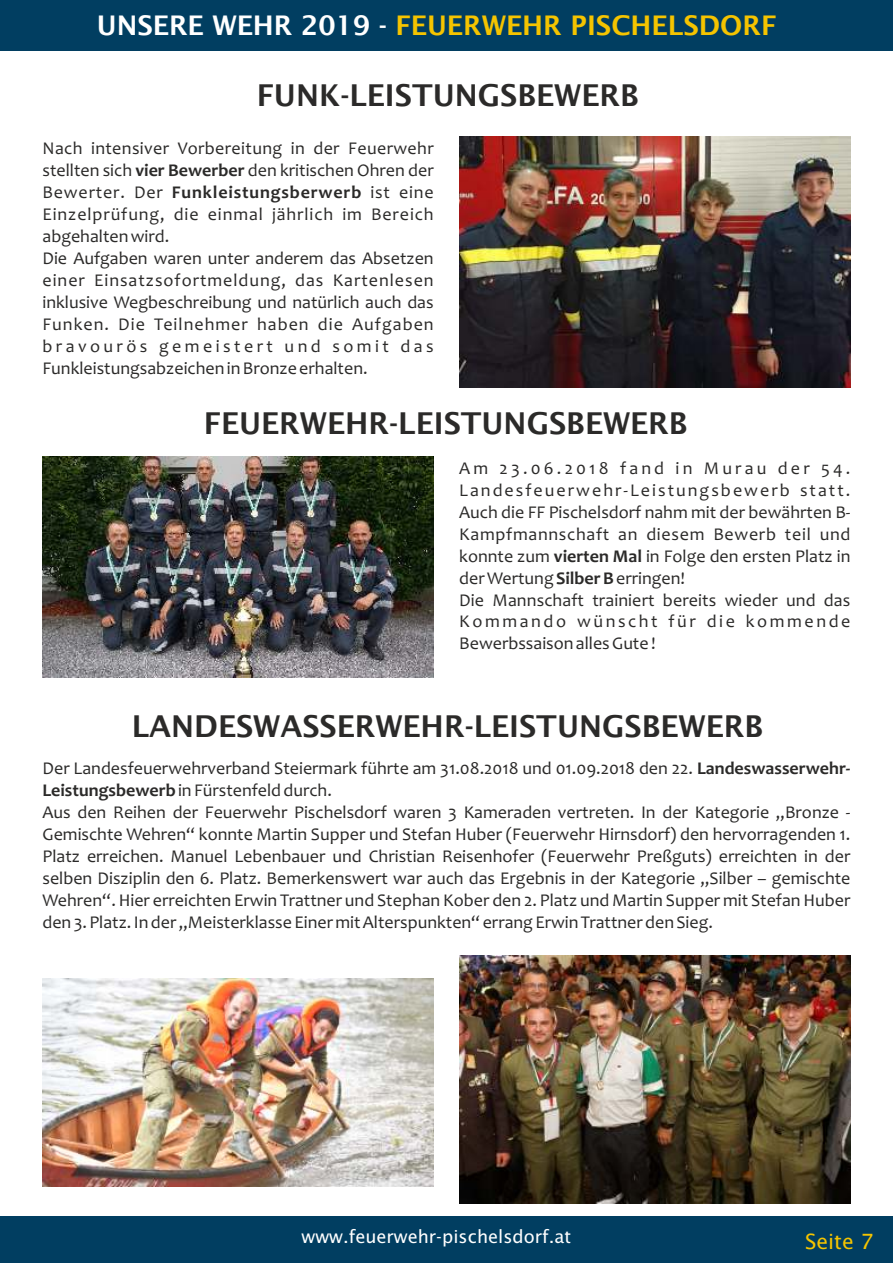
<style>
.page{position:relative;width:893px;height:1263px;background:#fff}
.page>*{position:absolute;margin:0;border:0;box-sizing:border-box;transform-origin:0 0}
.t1{font:600 30px "Lucida Sans";color:#2b2a29}
.t2{font:600 27px "Lucida Sans";color:#f5c400}
.t3{font:21px "Lucida Sans";color:#f5c400}
.t4{font:18px/21.9px "Candara";color:#2b2a29;text-align:justify}
.t5{font:18px/21.9px "Candara";letter-spacing:.02em;color:#2b2a29}
.t6{font:18px "Lucida Sans";color:#fff}
.s1{color:#fff}
.s2{font-weight:700}
</style>
<div class="page">
<div style="left:0;top:0;width:893px;height:51px;background:#013e61"></div>
<div style="left:0;top:1217px;width:893px;height:46px;background:#013e61"></div>
<img style="left:459px;top:137px;width:391px;height:250px">
<img style="left:43px;top:457px;width:391px;height:221px">
<img style="left:43px;top:979px;width:391px;height:207px">
<img style="left:459px;top:955px;width:391px;height:249px">
<h2 class="t2" style="left:97px;top:14px;width:681px"><span class="s1">UNSERE WEHR 2019 -</span> FEUERWEHR PISCHELSDORF</h2>
<h1 class="t1" style="left:257px;top:82px;width:384px">FUNK-LEISTUNGSBEWERB</h1>
<p class="t5" style="left:42px;top:139px;width:393px">Nach intensiver Vorbereitung in der Feuerwehr stellten sich <span class="s2">vier Bewerber</span> den kritischen Ohren der Bewerter. Der <span class="s2">Funkleistungsberwerb</span> ist eine Einzelprüfung, die einmal jährlich im Bereich abgehalten wird.<br>Die Aufgaben waren unter anderem das Absetzen einer Einsatzsofortmeldung, das Kartenlesen inklusive Wegbeschreibung und natürlich auch das Funken. Die Teilnehmer haben die Aufgaben bravourös gemeistert und somit das Funkleistungsabzeichen in Bronze erhalten.</p>
<h1 class="t1" style="left:204px;top:411px;width:485px">FEUERWEHR-LEISTUNGSBEWERB</h1>
<p class="t4" style="left:459px;top:459px;width:393px">Am 23.06.2018 fand in Murau der 54.<br>Landesfeuerwehr-Leistungsbewerb statt.<br>Auch die FF Pischelsdorf nahm mit der bewährten B-Kampfmannschaft an diesem Bewerb teil und konnte zum <span class="s2">vierten Mal</span> in Folge den ersten Platz in der Wertung <span class="s2">Silber B</span>erringen!</p>
<p class="t4" style="left:459px;top:590px;width:393px">Die Mannschaft trainiert bereits wieder und das Kommando wünscht für die kommende Bewerbssaison alles Gute !</p>
<h1 class="t1" style="left:132px;top:714px;width:633px">LANDESWASSERWEHR-LEISTUNGSBEWERB</h1>
<p class="t4" style="left:43px;top:759px;width:809px;text-align:left">Der Landesfeuerwehrverband Steiermark führte am 31.08.2018 und 01.09.2018 den 22. <span class="s2">Landeswasserwehr-Leistungsbewerb</span> in Fürstenfeld durch.<br>Aus den Reihen der Feuerwehr Pischelsdorf waren 3 Kameraden vertreten. In der Kategorie „Bronze - Gemischte Wehren“ konnte Martin Supper und Stefan Huber (Feuerwehr Hirnsdorf) den hervorragenden 1.<br>Platz erreichen. Manuel Lebenbauer und Christian Reisenhofer (Feuerwehr Preßguts) erreichten in der selben Disziplin den 6. Platz. Bemerkenswert war auch das Ergebnis in der Kategorie „Silber – gemischte Wehren“. Hier erreichten Erwin Trattner und Stephan Kober den 2. Platz und Martin Supper mit Stefan Huber den 3. Platz. In der „Meisterklasse Einer mit Alterspunkten“ errang Erwin Trattner den Sieg.</p>
<p class="t6" style="left:302px;top:1229px;width:271px">www.feuerwehr-pischelsdorf.at</p>
<p class="t3" style="left:805px;top:1232px;width:70px">Seite 7</p>
</div>
